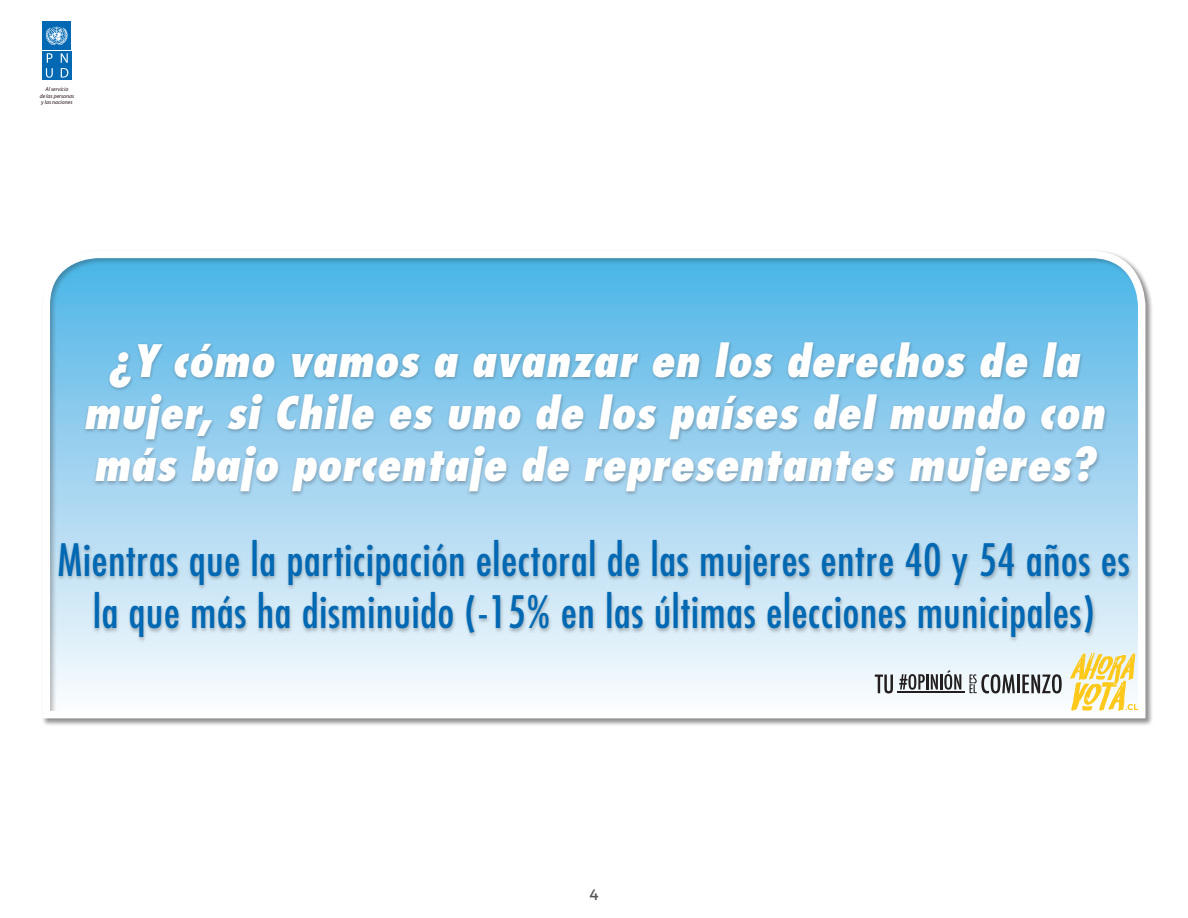
<style>
.page{position:relative;width:1188px;height:918px;background:#fff}
.page>*{position:absolute;margin:0;border:0;box-sizing:border-box;transform-origin:0 0}
.t1{font:condensed 43.5px/52.2px "Futura Std";letter-spacing:.02em;color:#0168b3;text-align:center}
.t2{font:italic 800 condensed 43.5px/52.2px "Futura Std";letter-spacing:.01em;color:#fff;text-align:center}
.t3{font:15px "Montserrat";color:#57585a}
.t4{font:italic 5.7px/6.8px "Myriad Pro";color:#231017;text-align:center}
</style>
<div class="page">
<div style="left:42px;top:51px;width:14px;height:14px;background:#0168b3"></div>
<div style="left:57px;top:51px;width:14px;height:14px;background:#0168b3"></div>
<div style="left:42px;top:66px;width:14px;height:14px;background:#0168b3"></div>
<svg style="left:46px;top:53px;width:7px;height:25px"></svg>
<svg style="left:57px;top:66px;width:14px;height:14px"></svg>
<svg style="left:61px;top:53px;width:7px;height:25px"></svg>
<div style="left:42px;top:21px;width:29px;height:29px;background:#0168b3"></div>
<svg style="left:46px;top:27px;width:22px;height:18px"></svg>
<svg style="left:43px;top:251px;width:1106px;height:471px;background:#a2d0e8"></svg>
<svg style="left:875px;top:675px;width:18px;height:18px"></svg>
<svg style="left:899px;top:670px;width:62px;height:20px"></svg>
<svg style="left:970px;top:674px;width:45px;height:19px"></svg>
<hr style="left:1017px;top:675px;width:3px;height:18px;background:#231f20">
<svg style="left:1022px;top:674px;width:40px;height:19px"></svg>
<hr style="left:897px;top:691px;width:68px;height:2px;background:#231f20">
<svg style="left:1070px;top:653px;width:68px;height:58px"></svg>
<p class="t4" style="left:40px;top:85px;width:36px">Al servicio<br>de las personas y las naciones</p>
<p class="t2" style="left:83px;top:335px;width:1023px">¿Y cómo vamos a avanzar en los derechos de la mujer, si Chile es uno de los países del mundo con más bajo porcentaje de representantes mujeres?</p>
<p class="t1" style="left:58px;top:533px;width:1073px">Mientras que la participación electoral de las mujeres entre 40 y 54 años es la que más ha disminuido (-15% en las últimas elecciones municipales)</p>
<p class="t3" style="left:589px;top:882px;width:11px">4</p>
</div>
